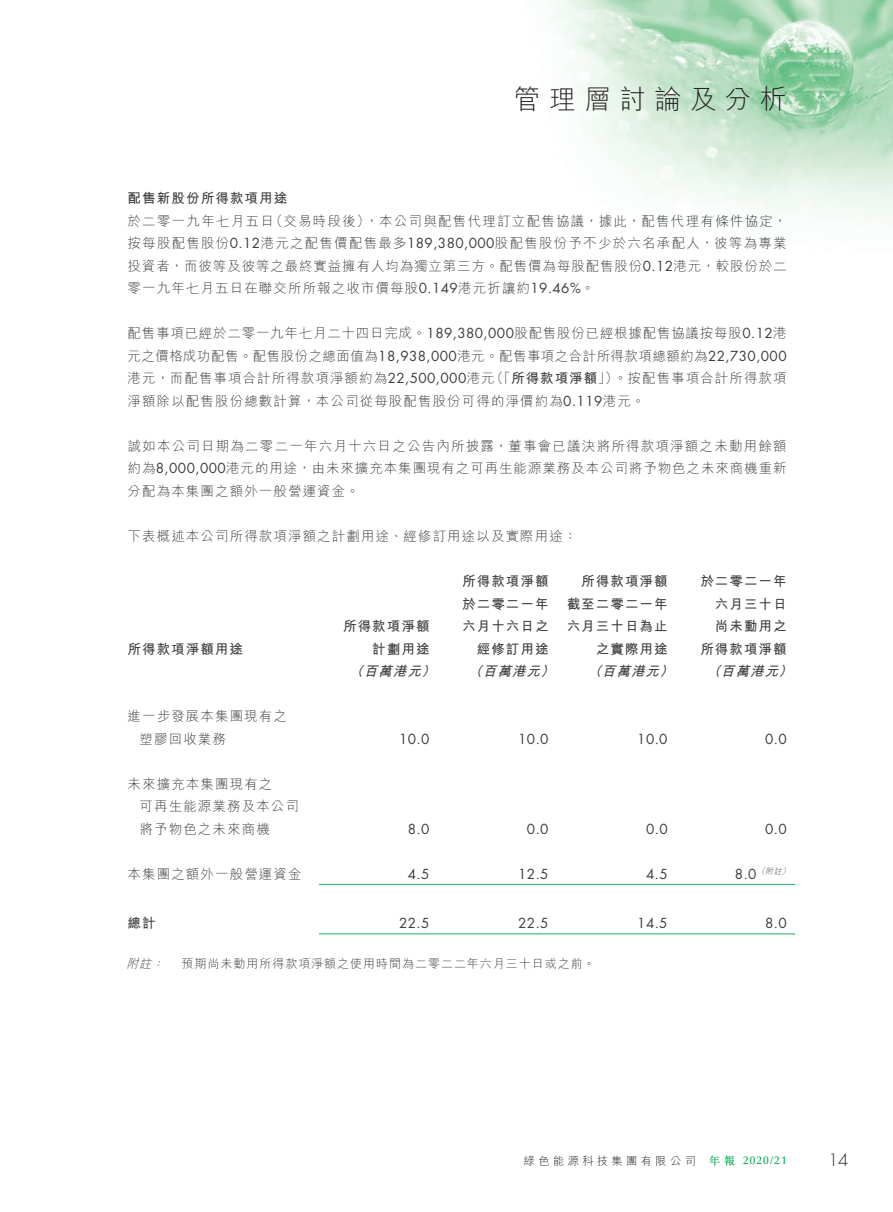
<style>
.page{position:relative;width:893px;height:1212px;background:#fff}
.page>*{position:absolute;margin:0;border:0;box-sizing:border-box;transform-origin:0 0}
.t1{font:300 27px "M Hei HK";letter-spacing:.3em;color:#231f20}
.t2{font:300 16.5px "Futura Std";color:#231f20}
.t3{font:300 13.5px/22.5px "M Hei HK";letter-spacing:.08em;color:#3e3e3f}
.t4{font:300 13.5px/22.5px "M Hei HK";letter-spacing:.055em;color:#3e3e3f;text-align:right}
.t5{font:700 13.5px/22.5px "M Hei HK";letter-spacing:.08em;color:#3e3e3f;text-align:right}
.t6{font:13.5px "Futura Std";letter-spacing:.03em;color:#3e3e3f}
.t7{font:italic 700 13.5px "M Hei HK";color:#3e3e3f}
.t8{font:300 12px "M Hei HK";letter-spacing:.08em;color:#3e3e3f}
.t9{font:italic 300 12px "M Hei HK";color:#3e3e3f}
.t10{font:300 11.25px "M Hei HK";letter-spacing:.3em;color:#231f20}
.t11{font:500 11.25px "Optima LT Std";letter-spacing:.1em;color:#00ab53}
.t12{font:500 11.25px "M Sung HK";color:#00ab53}
.t13{font:italic 300 7.8px "M Hei HK";color:#3e3e3f}
.s1{font-family:"Futura Std";font-weight:400}
.s2{font-weight:700}
</style>
<div class="page">
<img style="left:318px;top:0;width:575px;height:935px">
<hr style="left:319px;top:884px;width:119px;height:1px;background:#1ab160">
<hr style="left:438px;top:884px;width:119px;height:1px;background:#1ab160">
<hr style="left:557px;top:884px;width:119px;height:1px;background:#1ab160">
<hr style="left:676px;top:884px;width:119px;height:1px;background:#1ab160">
<hr style="left:319px;top:933px;width:119px;height:1px;background:#1ab160">
<hr style="left:438px;top:933px;width:119px;height:1px;background:#1ab160">
<hr style="left:557px;top:933px;width:119px;height:1px;background:#1ab160">
<hr style="left:676px;top:933px;width:119px;height:1px;background:#1ab160">
<p class="t5" style="left:128px;top:186px;width:161px">配售新股份所得款項用途</p>
<h1 class="t1" style="left:514px;top:80px;width:274px">管理層討論及分析</h1>
<p class="t3" style="left:269px;top:209px;width:102px">（交易時段後）</p>
<p class="t3" style="left:128px;top:209px;width:661px">於二零一九年七月五日<br>按每股配售股份<span class="s1">0.12</span>港元之配售價配售最多<span class="s1">189,380,000</span>股配售股份予不少於六名承配人，彼等為專業投資者，而彼等及彼等之最終實益擁有人均為獨立第三方。配售價為每股配售股份<span class="s1">0.12</span>港元，較股份於二零一九年七月五日在聯交所所報之收市價每股<span class="s1">0.149</span>港元折讓約<span class="s1">19.46%</span>。</p>
<p class="t4" style="left:128px;top:322px;width:661px">配售事項已經於二零一九年七月二十四日完成。<span class="s1">189,380,000</span>股配售股份已經根據配售協議按每股<span class="s1">0.12</span>港元之價格成功配售。配售股份之總面值為<span class="s1">18,938,000</span>港元。配售事項之合計所得款項總額約為<span class="s1">22,730,000</span>（「<span class="s2">所得款項淨額</span>」）。按配售事項合計所得款項</p>
<p class="t3" style="left:365px;top:209px;width:423px">，本公司與配售代理訂立配售協議，據此，配售代理有條件協定，</p>
<p class="t3" style="left:128px;top:367px;width:519px">港元，而配售事項合計所得款項淨額約為<span class="s1">22,500,000</span>港元<br>淨額除以配售股份總數計算，本公司從每股配售股份可得的淨價約為<span class="s1">0.119</span>港元。</p>
<p class="t3" style="left:128px;top:434px;width:661px;text-align:justify">誠如本公司日期為二零二一年六月十六日之公告內所披露，董事會已議決將所得款項淨額之未動用餘額約為<span class="s1">8,000,000</span>港元的用途，由未來擴充本集團現有之可再生能源業務及本公司將予物色之未來商機重新分配為本集團之額外一般營運資金。</p>
<p class="t3" style="left:128px;top:524px;width:451px">下表概述本公司所得款項淨額之計劃用途、經修訂用途以及實際用途：</p>
<p class="t5" style="left:128px;top:636px;width:117px">所得款項淨額用途</p>
<p class="t3" style="left:128px;top:704px;width:161px">進一步發展本集團現有之</p>
<p class="t3" style="left:140px;top:727px;width:88px">塑膠回收業務</p>
<p class="t3" style="left:140px;top:772px;width:161px;text-indent:-12px">未來擴充本集團現有之<br>可再生能源業務及本公司</p>
<p class="t3" style="left:140px;top:817px;width:132px">將予物色之未來商機</p>
<p class="t3" style="left:128px;top:862px;width:176px">本集團之額外一般營運資金</p>
<p class="t5" style="left:128px;top:911px;width:30px">總計</p>
<p class="t5" style="left:462px;top:569px;width:88px">所得款項淨額於二零二一年六月十六日之經修訂用途</p>
<p class="t5" style="left:567px;top:569px;width:102px">所得款項淨額截至二零二一年六月三十日為止之實際用途</p>
<p class="t5" style="left:700px;top:569px;width:88px">於二零二一年六月三十日尚未動用之所得款項淨額</p>
<p class="t7" style="left:778px;top:661px;width:20px">(</p>
<p class="t5" style="left:343px;top:614px;width:88px">所得款項淨額計劃用途</p>
<p class="t7" style="left:350px;top:661px;width:20px">（</p>
<p class="t7" style="left:421px;top:661px;width:20px">）</p>
<p class="t7" style="left:469px;top:661px;width:20px">（</p>
<p class="t7" style="left:540px;top:661px;width:20px">）</p>
<p class="t7" style="left:588px;top:661px;width:20px">（</p>
<p class="t7" style="left:659px;top:661px;width:20px">）</p>
<p class="t7" style="left:707px;top:661px;width:20px">（</p>
<p class="t7" style="left:364px;top:661px;width:63px">百萬港元</p>
<p class="t7" style="left:483px;top:661px;width:63px">百萬港元</p>
<p class="t7" style="left:602px;top:661px;width:63px">百萬港元</p>
<p class="t7" style="left:721px;top:661px;width:63px">百萬港元</p>
<p class="t6" style="left:399px;top:730px;width:32px">10.0</p>
<p class="t6" style="left:518px;top:730px;width:32px">10.0</p>
<p class="t6" style="left:637px;top:730px;width:32px">10.0</p>
<p class="t6" style="left:765px;top:730px;width:23px">0.0</p>
<p class="t6" style="left:408px;top:820px;width:23px">8.0</p>
<p class="t6" style="left:527px;top:820px;width:23px">0.0</p>
<p class="t6" style="left:646px;top:820px;width:23px">0.0</p>
<p class="t6" style="left:765px;top:820px;width:23px">0.0</p>
<p class="t6" style="left:408px;top:865px;width:23px">4.5</p>
<p class="t6" style="left:518px;top:865px;width:32px">12.5</p>
<p class="t6" style="left:646px;top:865px;width:23px">4.5</p>
<p class="t13" style="left:757px;top:866px;width:12px">（</p>
<p class="t13" style="left:782px;top:866px;width:12px">(</p>
<p class="t13" style="left:765px;top:866px;width:21px">附註</p>
<p class="t6" style="left:735px;top:865px;width:23px">8.0</p>
<p class="t6" style="left:399px;top:914px;width:32px">22.5</p>
<p class="t6" style="left:518px;top:914px;width:32px">22.5</p>
<p class="t6" style="left:637px;top:914px;width:32px">14.5</p>
<p class="t6" style="left:765px;top:914px;width:23px">8.0</p>
<p class="t9" style="left:126px;top:955px;width:31px">附註</p>
<p class="t9" style="left:152px;top:955px;width:18px">：</p>
<p class="t8" style="left:182px;top:955px;width:415px">預期尚未動用所得款項淨額之使用時間為二零二二年六月三十日或之前。</p>
<p class="t10" style="left:524px;top:1153px;width:174px">綠色能源科技集團有限公司</p>
<p class="t12" style="left:709px;top:1153px;width:27px">年報</p>
<p class="t11" style="left:743px;top:1154px;width:45px">2020/21</p>
<p class="t2" style="left:828px;top:1150px;width:22px">14</p>
</div>
